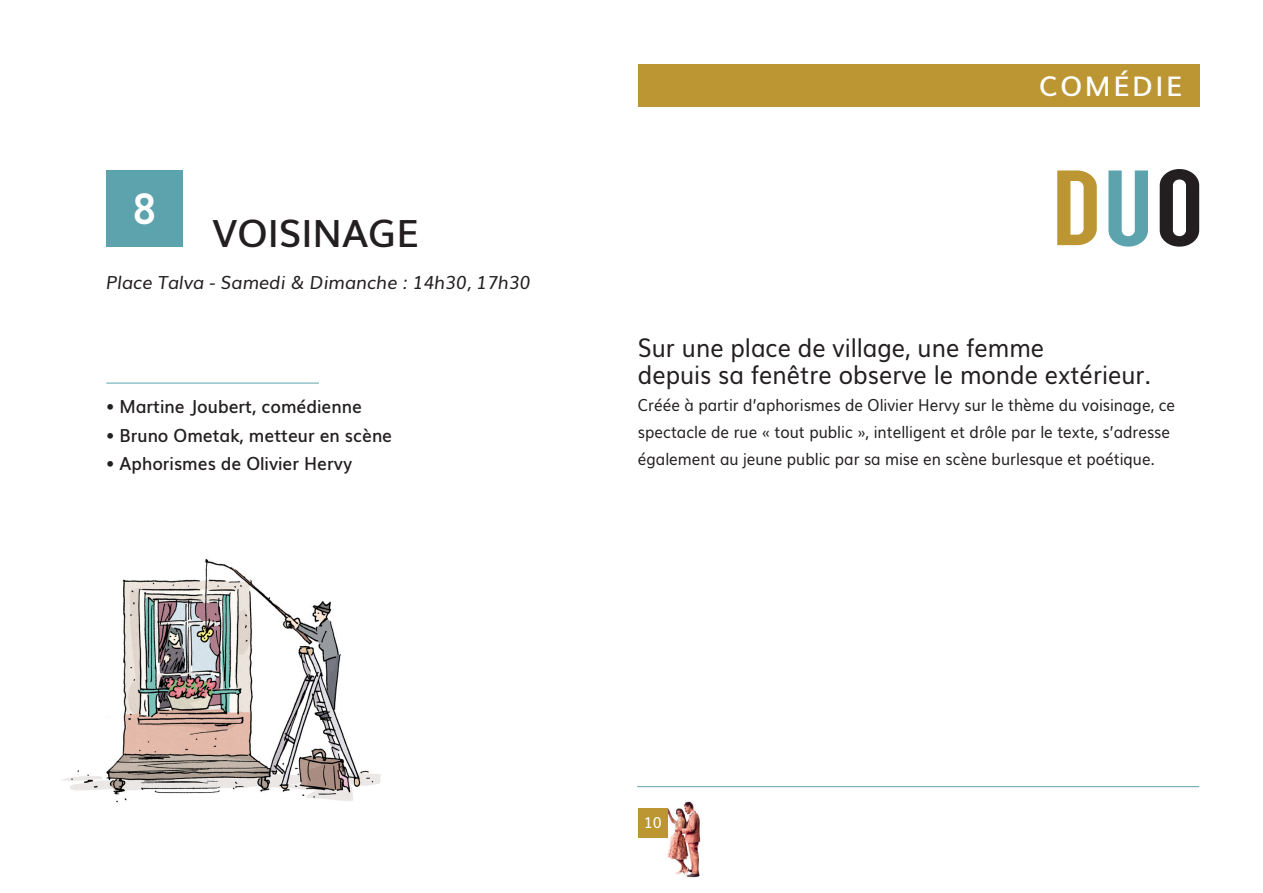
<style>
.page{position:relative;width:1263px;height:893px;background:#fff}
.page>*{position:absolute;margin:0;border:0;box-sizing:border-box;transform-origin:0 0}
.t1{font:700 42px "Muli";color:#fff;scale:.95 1}
.t2{font:600 37.5px "Muli";color:#231f20}
.t3{font:600 27px "Muli";letter-spacing:.1em;color:#fff}
.t4{font:25.5px/27px "Muli";color:#231f20;scale:.92 1}
.t5{font:600 18px "Muli";color:#231f20;scale:.95 1}
.t6{font:italic 18px "Muli";color:#231f20}
.t7{font:16.5px/27px "Muli";color:#231f20;scale:.92 1}
.t8{font:15px "Muli";color:#fff}
</style>
<div class="page">
<img style="left:647px;top:787px;width:70px;height:91px">
<div style="left:638px;top:808px;width:30px;height:30px;background:#bb9632"></div>
<hr style="left:637px;top:786px;width:562px;height:1px;background:#5ca3ae">
<svg style="left:1160px;top:169px;width:39px;height:78px"></svg>
<svg style="left:1108px;top:170px;width:40px;height:77px"></svg>
<svg style="left:1057px;top:170px;width:40px;height:75px"></svg>
<div style="left:106px;top:170px;width:77px;height:77px;background:#5ca3ae"></div>
<hr style="left:106px;top:383px;width:213px;height:1px;background:#5ca3ae">
<div style="left:638px;top:64px;width:561px;height:42px;background:#bb9632"></div>
<img style="left:62px;top:558px;width:319px;height:245px">
<h1 class="t1" style="left:132px;top:175px;width:28px">8</h1>
<h2 class="t2" style="left:213px;top:202px;width:208px">VOISINAGE</h2>
<p class="t6" style="left:106px;top:268px;width:426px">Place Talva - Samedi &amp; Dimanche : 14h30, 17h30</p>
<p class="t5" style="left:106px;top:392px;width:271px">• Martine Joubert, comédienne</p>
<p class="t5" style="left:106px;top:420px;width:302px">• Bruno Ometak, metteur en scène</p>
<p class="t5" style="left:106px;top:449px;width:260px">• Aphorismes de Olivier Hervy</p>
<h3 class="t3" style="left:1039px;top:64px;width:145px">COMÉDIE</h3>
<h3 class="t4" style="left:638px;top:333px;width:559px">Sur une place de village, une femme<br>depuis sa fenêtre observe le monde extérieur.</h3>
<p class="t7" style="left:638px;top:391px;width:586px">Créée à partir d’aphorismes de Olivier Hervy sur le thème du voisinage, ce spectacle de rue « tout public », intelligent et drôle par le texte, s’adresse également au jeune public par sa mise en scène burlesque et poétique.</p>
<p class="t8" style="left:644px;top:810px;width:20px">10</p>
</div>
